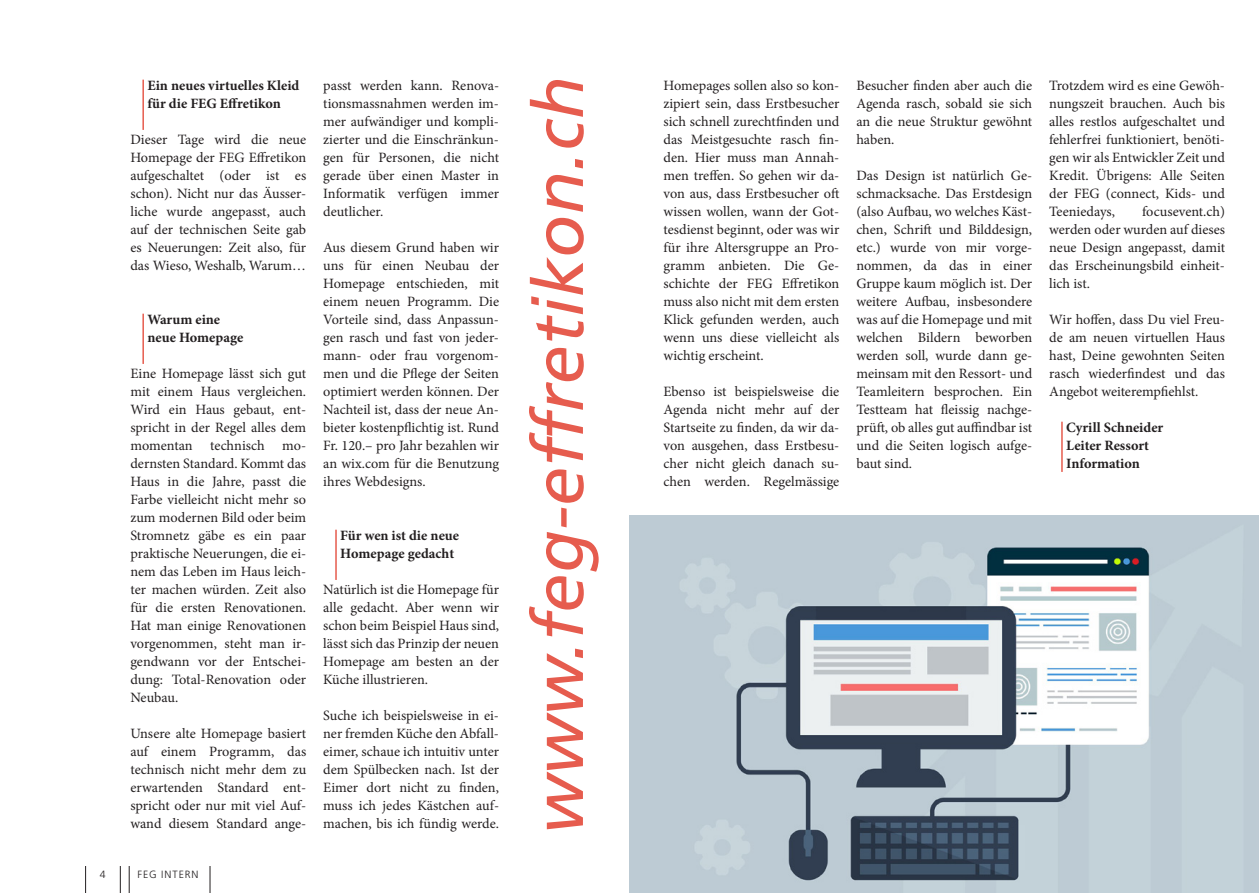
<style>
.page{position:relative;width:1259px;height:893px;background:#fff}
.page>*{position:absolute;margin:0;border:0;box-sizing:border-box;transform-origin:0 0}
.t1{font:italic 70.8px "Frutiger";letter-spacing:.005em;color:#e65c4e}
.t2{font:14.25px/18px "Minion Pro";color:#231f20;text-align:justify}
.t3{font:700 14.25px/18px "Minion Pro";color:#231f20}
.t4{font:300 10.5px "Frutiger";letter-spacing:.095em;color:#231f20}
</style>
<div class="page">
<svg style="left:120px;top:866px;width:1px;height:27px"></svg>
<svg style="left:129px;top:866px;width:1px;height:27px"></svg>
<svg style="left:85px;top:866px;width:1px;height:27px"></svg>
<svg style="left:210px;top:866px;width:1px;height:27px"></svg>
<hr style="left:142px;top:80px;width:2px;height:50px;background:#e65c4e">
<hr style="left:142px;top:314px;width:2px;height:50px;background:#e65c4e">
<hr style="left:335px;top:530px;width:2px;height:50px;background:#e65c4e">
<hr style="left:1061px;top:422px;width:1px;height:50px;background:#e65c4e">
<img style="left:629px;top:515px;width:630px;height:378px">
<p class="t3" style="left:147px;top:76px;width:153px">Ein neues virtuelles Kleid für die FEG Effretikon</p>
<p class="t2" style="left:130px;top:131px;width:177px">Dieser Tage wird die neue Homepage der FEG Effretikon aufgeschaltet (oder ist es schon). Nicht nur das Äusser&shy;liche wurde angepasst, auch auf der technischen Seite gab es Neuerungen: Zeit also, für das Wieso, Weshalb, Warum…</p>
<p class="t3" style="left:147px;top:310px;width:97px">Warum eine neue Homepage</p>
<p class="t2" style="left:130px;top:364px;width:177px">Eine Homepage lässt sich gut mit einem Haus vergleichen.<br>Wird ein Haus gebaut, ent&shy;spricht in der Regel alles dem momentan technisch mo&shy;dernsten Standard. Kommt das Haus in die Jahre, passt die Farbe vielleicht nicht mehr so zum modernen Bild oder beim Stromnetz gäbe es ein paar praktische Neuerungen, die ei&shy;nem das Leben im Haus leich&shy;ter machen würden. Zeit also für die ersten Renovationen.<br>Hat man einige Renovationen vorgenommen, steht man ir&shy;gendwann vor der Entschei&shy;dung: Total-Renovation oder Neubau.</p>
<p class="t2" style="left:130px;top:724px;width:177px">Unsere alte Homepage basiert auf einem Programm, das technisch nicht mehr dem zu erwartenden Standard ent&shy;spricht oder nur mit viel Auf&shy;wand diesem Standard ange-</p>
<p class="t4" style="left:100px;top:868px;width:7px">4</p>
<p class="t4" style="left:137px;top:868px;width:63px">FEG INTERN</p>
<p class="t2" style="left:323px;top:77px;width:177px">passt werden kann. Renova&shy;tionsmassnahmen werden im&shy;mer aufwändiger und kompli&shy;zierter und die Einschränkun&shy;gen für Personen, die nicht gerade über einen Master in Informatik verfügen immer deutlicher.</p>
<p class="t2" style="left:323px;top:238px;width:177px">Aus diesem Grund haben wir uns für einen Neubau der Homepage entschieden, mit einem neuen Programm. Die Vorteile sind, dass Anpassun&shy;gen rasch und fast von jeder&shy;mann- oder frau vorgenom&shy;men und die Pflege der Seiten optimiert werden können. Der Nachteil ist, dass der neue An&shy;bieter kostenpflichtig ist. Rund Fr. 120.– pro Jahr bezahlen wir an wix.com für die Benutzung ihres Webdesigns.</p>
<p class="t3" style="left:340px;top:526px;width:120px">Für wen ist die neue<br>Homepage gedacht</p>
<p class="t2" style="left:323px;top:580px;width:177px">Natürlich ist die Homepage für alle gedacht. Aber wenn wir schon beim Beispiel Haus sind, lässt sich das Prinzip der neuen Homepage am besten an der Küche illustrieren.</p>
<p class="t2" style="left:323px;top:706px;width:177px">Suche ich beispielsweise in ei&shy;ner fremden Küche den Abfall&shy;eimer, schaue ich intuitiv unter dem Spülbecken nach. Ist der Eimer dort nicht zu finden, muss ich jedes Kästchen auf&shy;machen, bis ich fündig werde.</p>
<h1 class="t1" style="left:517px;top:834px;width:760px;rotate:-90deg">www.feg-effretikon.ch</h1>
<p class="t2" style="left:663px;top:76px;width:177px">Homepages sollen also so kon&shy;zipiert sein, dass Erstbesucher sich schnell zurechtfinden und das Meistgesuchte rasch fin&shy;den. Hier muss man Annah&shy;men treffen. So gehen wir da&shy;von aus, dass Erstbesucher oft wissen wollen, wann der Got&shy;tesdienst beginnt, oder was wir für ihre Altersgruppe an Pro&shy;gramm anbieten. Die Ge&shy;schichte der FEG Effretikon muss also nicht mit dem ersten Klick gefunden werden, auch wenn uns diese vielleicht als wichtig erscheint.</p>
<p class="t2" style="left:663px;top:382px;width:177px">Ebenso ist beispielsweise die Agenda nicht mehr auf der Startseite zu finden, da wir da&shy;von ausgehen, dass Erstbesu&shy;cher nicht gleich danach su&shy;chen werden. Regelmässige</p>
<p class="t2" style="left:856px;top:76px;width:177px">Besucher finden aber auch die Agenda rasch, sobald sie sich an die neue Struktur gewöhnt haben.</p>
<p class="t2" style="left:856px;top:166px;width:177px">Das Design ist natürlich Ge&shy;schmacksache. Das Erstdesign (also Aufbau, wo welches Käst&shy;chen, Schrift und Bilddesign, etc.) wurde von mir vorge&shy;nommen, da das in einer Gruppe kaum möglich ist. Der weitere Aufbau, insbesondere was auf die Homepage und mit welchen Bildern beworben werden soll, wurde dann ge&shy;meinsam mit den Ressort- und Teamleitern besprochen. Ein Testteam hat fleissig nachge&shy;prüft, ob alles gut auffindbar ist und die Seiten logisch aufge&shy;baut sind.</p>
<p class="t2" style="left:1049px;top:77px;width:177px">Trotzdem wird es eine Gewöh&shy;nungszeit brauchen. Auch bis alles restlos aufgeschaltet und fehlerfrei funktioniert, benöti&shy;gen wir als Entwickler Zeit und Kredit. Übrigens: Alle Seiten der FEG (connect, Kids- und Teeniedays,</p>
<p class="t2" style="left:1049px;top:203px;width:177px;text-indent:93px">focusevent.ch) werden oder wurden auf dieses neue Design angepasst, damit das Erscheinungsbild einheit&shy;lich ist.</p>
<p class="t2" style="left:1049px;top:310px;width:177px">Wir hoffen, dass Du viel Freu&shy;de am neuen virtuellen Haus hast, Deine gewohnten Seiten rasch wiederfindest und das Angebot weiterempfiehlst.</p>
<p class="t3" style="left:1066px;top:418px;width:99px">Cyrill Schneider<br>Leiter Ressort<br>Information</p>
</div>
